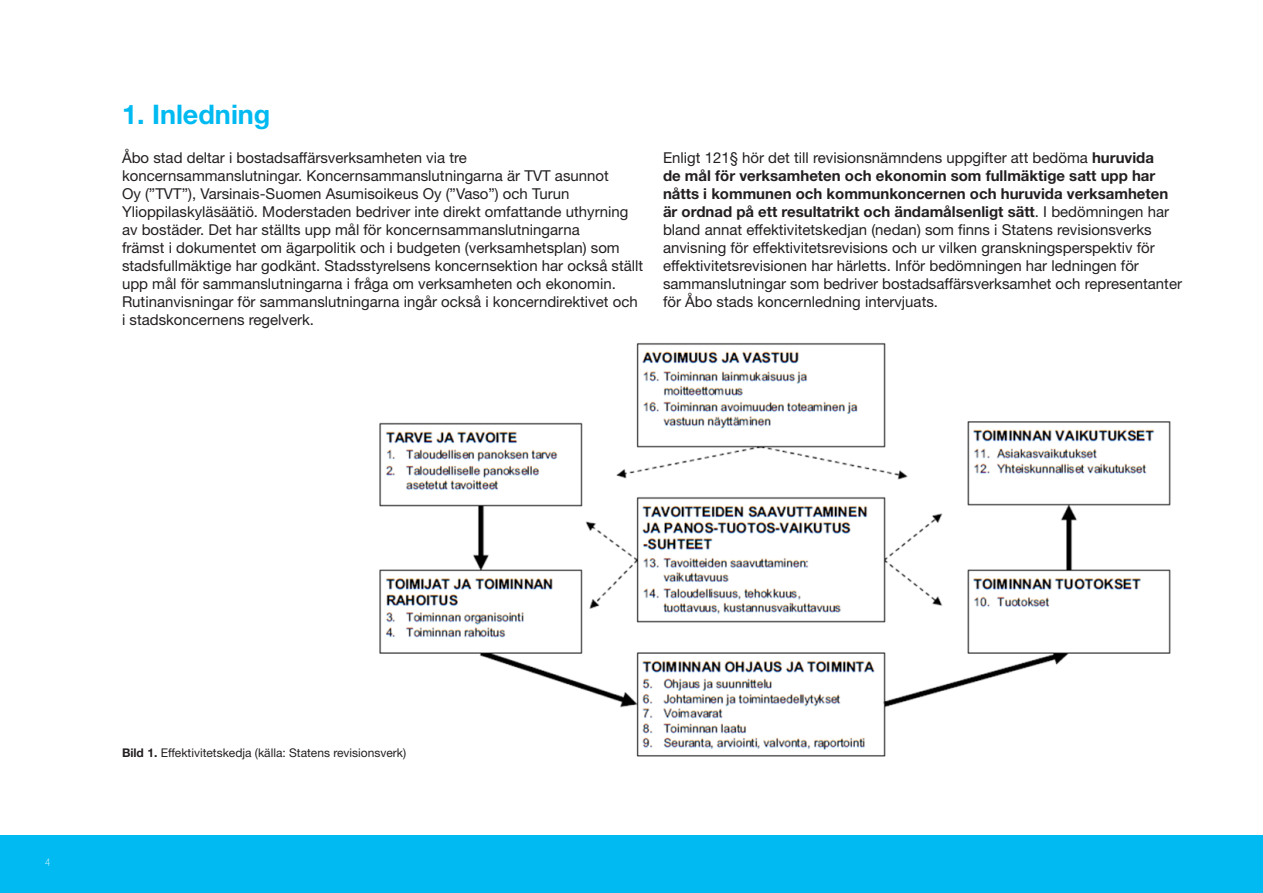
<style>
.page{position:relative;width:1263px;height:893px;background:#fff}
.page>*{position:absolute;margin:0;border:0;box-sizing:border-box;transform-origin:0 0}
.t1{font:700 27px "Helvetica Neue LT Std";color:#00baf1}
.t2{font:15px/18px "Helvetica Neue LT Std";color:#231f20}
.t3{font:12px "Helvetica Neue LT Std";color:#231f20}
.t4{font:100 condensed 10.5px "Helvetica Neue LT Std";color:#fff}
.s1{font-weight:700}
</style>
<div class="page">
<div style="left:0;top:835px;width:1263px;height:58px;background:#00baf1"></div>
<img style="left:379px;top:343px;width:792px;height:414px">
<h1 class="t1" style="left:122px;top:98px;width:150px">1. Inledning</h1>
<p class="t2" style="left:122px;top:148px;width:523px">Åbo stad deltar i bostadsaffärsverksamheten via tre koncernsammanslutningar. Koncernsammanslutningarna är TVT asunnot<br>Oy (”TVT”), Varsinais-Suomen Asumisoikeus Oy (”Vaso”) och Turun Ylioppilaskyläsäätiö. Moderstaden bedriver inte direkt omfattande uthyrning av bostäder. Det har ställts upp mål för koncernsammanslutningarna<br>främst i dokumentet om ägarpolitik och i budgeten (verksamhetsplan) som stadsfullmäktige har godkänt. Stadsstyrelsens koncernsektion har också ställt upp mål för sammanslutningarna i fråga om verksamheten och ekonomin.<br>Rutinanvisningar för sammanslutningarna ingår också i koncerndirektivet och i stadskoncernens regelverk.</p>
<p class="t2" style="left:663px;top:148px;width:521px">Enligt 121§ hör det till revisionsnämndens uppgifter att bedöma <span class="s1">huruvida<br>de mål för verksamheten och ekonomin som fullmäktige satt upp har nåtts i kommunen och kommunkoncernen och huruvida verksamheten är ordnad på ett resultatrikt och ändamålsenligt sätt</span>. I bedömningen har bland annat effektivitetskedjan (nedan) som finns i Statens revisionsverks anvisning för effektivitetsrevisions och ur vilken granskningsperspektiv för effektivitetsrevisionen har härletts. Inför bedömningen har ledningen för sammanslutningar som bedriver bostadsaffärsverksamhet och representanter för Åbo stads koncernledning intervjuats.</p>
<p class="t4" style="left:45px;top:856px;width:7px">4</p>
<p class="t3" style="left:122px;top:745px;width:286px"><span class="s1">Bild 1.</span> Effektivitetskedja (källa: Statens revisionsverk)</p>
</div>
